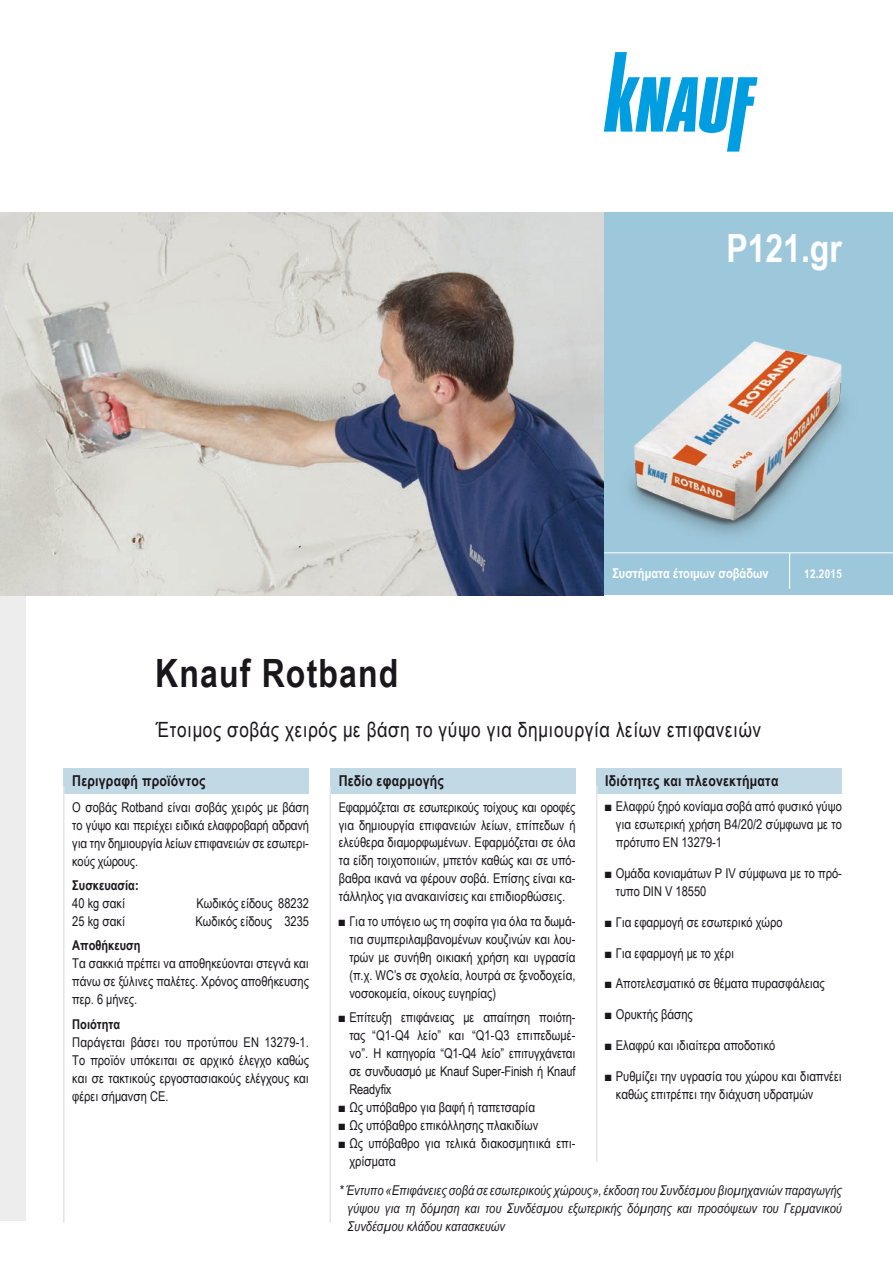
<style>
.page{position:relative;width:893px;height:1263px;background:#fff}
.page>*{position:absolute;margin:0;border:0;box-sizing:border-box;transform-origin:0 0}
.t1{font:700 39px "Arial Narrow";letter-spacing:.03em;color:#1a171c}
.t2{font:700 39px "Arial Narrow";color:#fff}
.t3{font:21px "Arial Narrow";letter-spacing:.03em;color:#1a171c}
.t4{font:700 15px "Arial Narrow";letter-spacing:.015em;color:#1a171c}
.t5{font:13.5px/18px "Arial Narrow";color:#1a171c;text-align:justify}
.t6{font:italic 13.5px/18px "Arial Narrow";color:#1a171c;text-align:justify}
.t7{font:700 13.5px "Arial Narrow";color:#1a171c}
.t8{font:700 13.5px "Arial Narrow";color:#fff}
.t9{font:700 12px "Arial Narrow";letter-spacing:.03em;color:#fff}
</style>
<div class="page">
<div style="left:604px;top:213px;width:289px;height:382px;background:#9dc8db"></div>
<div style="left:0;top:595px;width:26px;height:625px;background:#ededee"></div>
<div style="left:64px;top:768px;width:245px;height:25px;background:#c1d9e5"></div>
<div style="left:330px;top:768px;width:245px;height:25px;background:#c1d9e5"></div>
<div style="left:597px;top:768px;width:245px;height:25px;background:#c1d9e5"></div>
<svg style="left:604px;top:52px;width:153px;height:100px"></svg>
<hr style="left:63px;top:786px;width:2px;height:436px;background:#e3e4e5">
<hr style="left:329px;top:786px;width:2px;height:436px;background:#e3e4e5">
<hr style="left:596px;top:786px;width:1px;height:376px;background:#e3e4e5">
<hr style="left:604px;top:552px;width:289px;height:1px;background:#fff">
<hr style="left:789px;top:553px;width:1px;height:36px;background:#fff">
<img style="left:0;top:213px;width:604px;height:382px">
<img style="left:605px;top:341px;width:270px;height:220px">
<h1 class="t2" style="left:726px;top:219px;width:117px">P121.gr</h1>
<p class="t8" style="left:612px;top:563px;width:158px">Συστήματα έτοιμων σοβάδων</p>
<p class="t9" style="left:804px;top:565px;width:39px">12.2015</p>
<h1 class="t1" style="left:155px;top:644px;width:245px">Knauf Rotband</h1>
<h2 class="t3" style="left:155px;top:714px;width:607px">Έτοιμος σοβάς χειρός με βάση το γύψο για δημιουργία λείων επιφανειών</h2>
<p class="t4" style="left:72px;top:769px;width:135px">Περιγραφή προϊόντος</p>
<p class="t4" style="left:339px;top:769px;width:107px">Πεδίο εφαρμογής</p>
<p class="t4" style="left:605px;top:769px;width:175px">Ιδιότητες και πλεονεκτήματα</p>
<p class="t5" style="left:72px;top:797px;width:238px">Ο σοβάς Rotband είναι σοβάς χειρός με βάση το γύψο και περιέχει ειδικά ελαφροβαρή αδρανή για την δημιουργία λείων επιφανειών σε εσωτερι&shy;κούς χώρους.</p>
<p class="t7" style="left:72px;top:875px;width:68px">Συσκευασία:</p>
<p class="t5" style="left:72px;top:894px;width:54px">40 kg σακί</p>
<p class="t5" style="left:197px;top:894px;width:114px">Κωδικός είδους 88232</p>
<p class="t5" style="left:72px;top:912px;width:54px">25 kg σακί</p>
<p class="t5" style="left:196px;top:912px;width:115px">Κωδικός είδους 3235</p>
<p class="t7" style="left:72px;top:935px;width:70px">Αποθήκευση</p>
<p class="t5" style="left:72px;top:954px;width:238px">Τα σακκιά πρέπει να αποθηκεύονται στεγνά και πάνω σε ξύλινες παλέτες. Χρόνος αποθήκευσης περ. 6 μήνες.</p>
<p class="t7" style="left:72px;top:1014px;width:50px">Ποιότητα</p>
<p class="t5" style="left:72px;top:1032px;width:238px">Παράγεται βάσει του προτύπου ΕΝ 13279-1.<br>Το προϊόν υπόκειται σε αρχικό έλεγχο καθώς και σε τακτικούς εργοστασιακούς ελέγχους και φέρει σήμανση CE.</p>
<p class="t5" style="left:616px;top:797px;width:228px;text-indent:-11px">■ Ελαφρύ ξηρό κονίαμα σοβά από φυσικό γύψο για εσωτερική χρήση Β4/20/2 σύμφωνα με το πρότυπο ΕΝ 13279-1</p>
<p class="t5" style="left:616px;top:864px;width:228px;text-indent:-11px">■ Ομάδα κονιαμάτων P IV σύμφωνα με το πρό&shy;τυπο DIN V 18550</p>
<p class="t5" style="left:605px;top:913px;width:179px">■ Για εφαρμογή σε εσωτερικό χώρο</p>
<p class="t5" style="left:605px;top:943px;width:130px">■ Για εφαρμογή με το χέρι</p>
<p class="t5" style="left:605px;top:974px;width:221px">■ Αποτελεσματικό σε θέματα πυρασφάλειας</p>
<p class="t5" style="left:605px;top:1005px;width:89px">■ Ορυκτής βάσης</p>
<p class="t5" style="left:605px;top:1036px;width:172px">■ Ελαφρύ και ιδιαίτερα αποδοτικό</p>
<p class="t5" style="left:616px;top:1066px;width:228px;text-indent:-11px">■ Ρυθμίζει την υγρασία του χώρου και διαπνέει καθώς επιτρέπει την διάχυση υδρατμών</p>
<p class="t5" style="left:339px;top:797px;width:238px">Εφαρμόζεται σε εσωτερικούς τοίχους και οροφές για δημιουργία επιφανειών λείων, επίπεδων ή ελεύθερα διαμορφωμένων. Εφαρμόζεται σε όλα τα είδη τοιχοποιιών, μπετόν καθώς και σε υπό&shy;βαθρα ικανά να φέρουν σοβά. Επίσης είναι κα&shy;τάλληλος για ανακαινίσεις και επιδιορθώσεις.</p>
<p class="t5" style="left:349px;top:911px;width:228px;text-indent:-11px">■ Για το υπόγειο ως τη σοφίτα για όλα τα δωμά&shy;τια συμπεριλαμβανομένων κουζινών και λου&shy;τρών με συνήθη οικιακή χρήση και υγρασία (π.χ. WC’s σε σχολεία, λουτρά σε ξενοδοχεία, νοσοκομεία, οίκους ευγηρίας)</p>
<p class="t5" style="left:349px;top:1008px;width:228px;text-indent:-11px">■ Επίτευξη επιφάνειας με απαίτηση ποιότη&shy;τας “Q1-Q4 λείο” και “Q1-Q3 επιπεδωμέ&shy;νο”. Η κατηγορία “Q1-Q4 λείο” επιτυγχάνεται σε συνδυασμό με Knauf Super-Finish ή Knauf Readyfix</p>
<p class="t5" style="left:339px;top:1098px;width:198px">■ Ως υπόβαθρο για βαφή ή ταπετσαρία</p>
<p class="t5" style="left:339px;top:1116px;width:201px">■ Ως υπόβαθρο επικόλλησης πλακιδίων</p>
<p class="t5" style="left:349px;top:1134px;width:228px;text-indent:-11px">■ Ως υπόβαθρο για τελικά διακοσμητιικά επι&shy;χρίσματα</p>
<p class="t6" style="left:348px;top:1181px;width:496px;text-indent:-9px">* Έντυπο «Επιφάνειες σοβά σε εσωτερικούς χώρους», έκδοση του Συνδέσμου βιομηχανιών παραγωγής γύψου για τη δόμηση και του Συνδέσμου εξωτερικής δόμησης και προσόψεων του Γερμανικού Συνδέσμου κλάδου κατασκευών</p>
</div>
